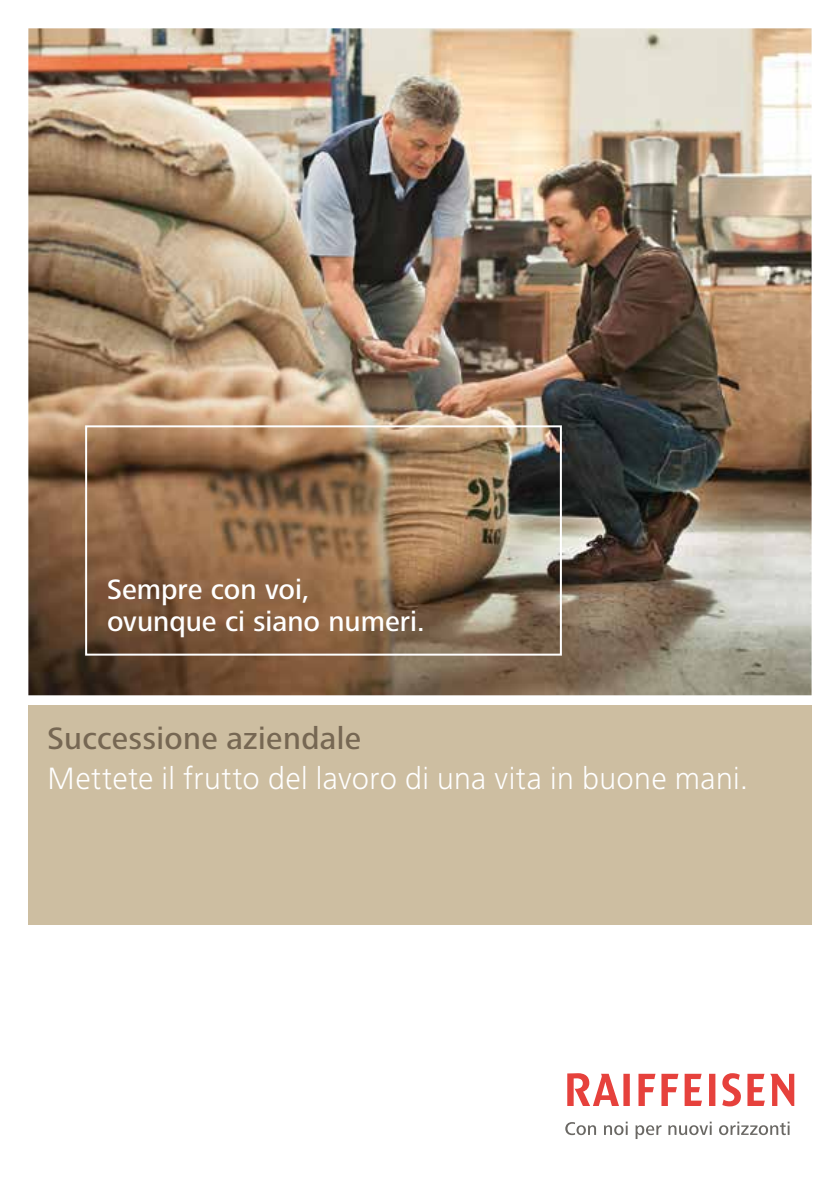
<style>
.page{position:relative;width:840px;height:1191px;background:#fff}
.page>*{position:absolute;margin:0;border:0;box-sizing:border-box;transform-origin:0 0}
.t1{font:300 32px "Frutiger Next LT";letter-spacing:.01em;color:#fff}
.t2{font:500 32px "Frutiger Next LT";letter-spacing:.015em;color:#766753}
.t3{font:500 29px/32px "Frutiger Next LT";color:#fff}
</style>
<div class="page">
<img style="left:28px;top:28px;width:783px;height:667px">
<div style="left:28px;top:705px;width:783px;height:219px;background:#cdbea1"></div>
<div style="left:85px;top:425px;width:476px;height:230px;border:2px solid #fff"></div>
<svg style="left:567px;top:1073px;width:226px;height:33px"></svg>
<svg style="left:565px;top:1121px;width:224px;height:18px"></svg>
<p class="t3" style="left:107px;top:573px;width:319px">Sempre con voi, ovunque ci siano numeri.</p>
<p class="t2" style="left:47px;top:720px;width:315px">Successione aziendale</p>
<p class="t1" style="left:47px;top:760px;width:702px">Mettete il frutto del lavoro di una vita in buone mani.</p>
</div>
